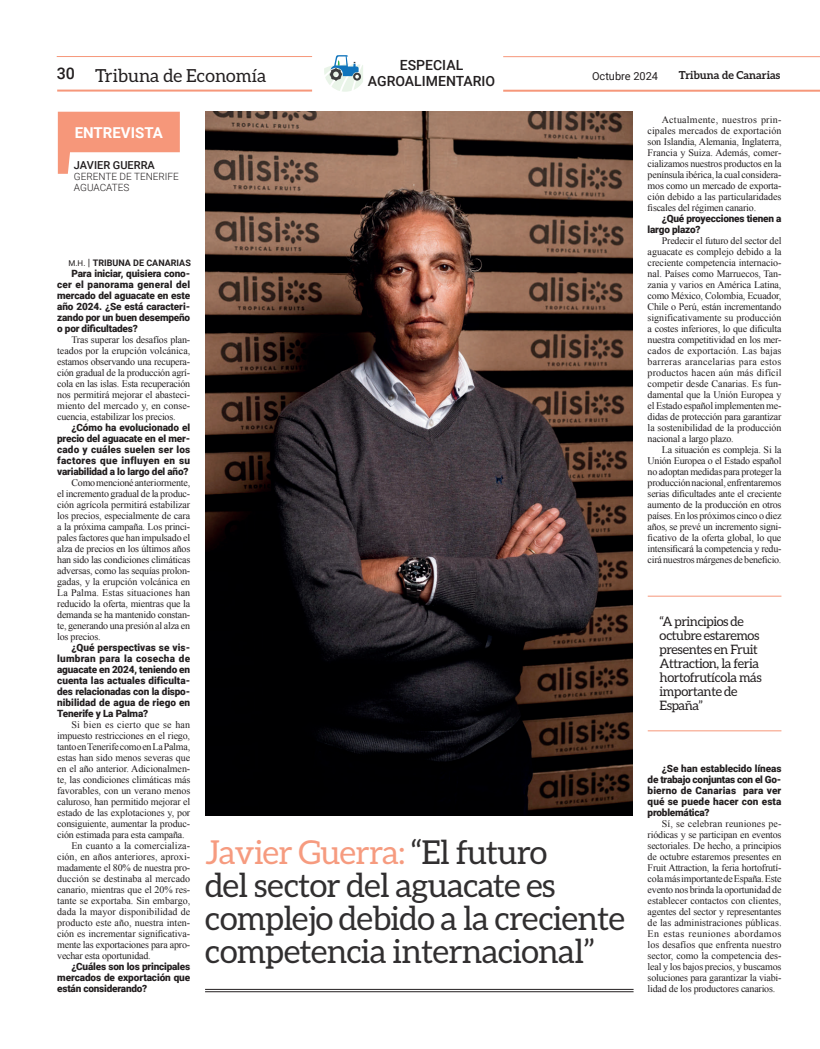
<style>
.page{position:relative;width:820px;height:1049px;background:#fff}
.page>*{position:absolute;margin:0;border:0;box-sizing:border-box;transform-origin:0 0}
.t1{font:33px/33px "Aleo";letter-spacing:-.02em;color:#312f30}
.t2{font:18px "Aleo";color:#231f20}
.t3{font:700 15px "Roboto";color:#fff}
.t4{font:500 14px/16px "Roboto";color:#231f20;text-align:center}
.t5{font:13px/14px "Aleo";letter-spacing:-.03em;color:#231f20}
.t6{font:700 11px "Aleo";color:#231f20}
.t7{font:500 11px "Roboto";color:#231f20}
.t8{font:11px "Roboto";color:#231f20}
.t9{font:10px/11px "Times New Roman";letter-spacing:-.015em;color:#231f20;text-align:justify}
.t10{font:900 10px/11px "Roboto";letter-spacing:-.02em;color:#231f20;text-align:justify}
.t11{font:10px "Times New Roman";letter-spacing:.005em;color:#231f20}
.t12{font:10px "Times New Roman";letter-spacing:.01em;color:#231f20}
.t13{font:300 10px/11px "Roboto";color:#231f20}
.t14{font:10px "Times New Roman";letter-spacing:.02em;color:#231f20}
.t15{font:700 9px "Roboto";color:#231f20}
.s1{font-weight:400;font-size:8px}
.s2{font-weight:400;font-size:10px}
.s3{color:#f69b7f}
</style>
<div class="page">
<hr style="left:57px;top:90px;width:255px;height:2px;background:#f6977a">
<hr style="left:57px;top:56px;width:255px;height:1px;background:#f6977a">
<hr style="left:503px;top:90px;width:316px;height:2px;background:#f6977a">
<hr style="left:503px;top:56px;width:316px;height:1px;background:#f6977a">
<svg style="left:324px;top:55px;width:39px;height:37px"></svg>
<svg style="left:58px;top:112px;width:122px;height:62px"></svg>
<hr style="left:205px;top:991px;width:428px;height:1px;background:#231f20">
<hr style="left:205px;top:989px;width:428px;height:1px;background:#231f20">
<hr style="left:647px;top:596px;width:134px;height:1px;background:#f6977a">
<hr style="left:647px;top:730px;width:134px;height:1px;background:#f6977a">
<img style="left:205px;top:112px;width:427px;height:704px">
<h3 class="t4" style="left:368px;top:56px;width:129px">ESPECIAL<br>AGROALIMENTARIO</h3>
<h2 class="t2" style="left:57px;top:65px;width:211px"><sup>30</sup> Tribuna de Economía</h2>
<p class="t8" style="left:591px;top:68px;width:68px">Octubre 2024</p>
<p class="t6" style="left:678px;top:69px;width:103px">Tribuna de Canarias</p>
<h3 class="t3" style="left:75px;top:122px;width:90px">ENTREVISTA</h3>
<p class="t7" style="left:74px;top:158px;width:82px">JAVIER GUERRA</p>
<p class="t13" style="left:74px;top:171px;width:106px">GERENTE DE TENERIFE<br>AGUACATES</p>
<p class="t15" style="left:68px;top:256px;width:124px"><span class="s1">M.H.</span> <span class="s2">|</span> TRIBUNA DE CANARIAS</p>
<p class="t10" style="left:57px;top:267px;width:134px;text-indent:14px">Para iniciar, quisiera cono&shy;cer el panorama general del mercado del aguacate en este año 2024. ¿Se está caracteri&shy;zando por un buen desempeño o por dificultades?</p>
<p class="t9" style="left:57px;top:334px;width:134px;text-indent:14px">Tras superar los desafíos plan&shy;teados por la erupción volcánica, estamos observando una recupera&shy;ción gradual de la producción agrí&shy;cola en las islas. Esta recuperación nos permitirá mejorar el abasteci&shy;miento del mercado y, en conse&shy;cuencia, estabilizar los precios.</p>
<p class="t10" style="left:57px;top:421px;width:134px;text-indent:14px">¿Cómo ha evolucionado el precio del aguacate en el mer&shy;cado y cuáles suelen ser los factores que influyen en su variabilidad a lo largo del año?</p>
<p class="t9" style="left:57px;top:477px;width:134px;text-indent:14px">Como mencioné anteriormente, el incremento gradual de la produc&shy;ción agrícola permitirá estabilizar los precios, especialmente de cara a la próxima campaña. Los princi&shy;pales factores que han impulsado el alza de precios en los últimos años han sido las condiciones climáticas adversas, como las sequías prolon&shy;gadas, y la erupción volcánica en La Palma. Estas situaciones han reducido la oferta, mientras que la demanda se ha mantenido constan&shy;te, generando una presión al alza en los precios.</p>
<p class="t10" style="left:57px;top:641px;width:134px;text-indent:14px">¿Qué perspectivas se vis&shy;lumbran para la cosecha de aguacate en 2024, teniendo en cuenta las actuales dificulta&shy;des relacionadas con la dispo&shy;nibilidad de agua de riego en Tenerife y La Palma?</p>
<p class="t14" style="left:71px;top:718px;width:120px">Si bien es cierto que se han</p>
<p class="t9" style="left:57px;top:730px;width:134px">impuesto restricciones en el riego,</p>
<p class="t9" style="left:57px;top:741px;width:134px">tanto en Tenerife como en La Palma,</p>
<p class="t9" style="left:57px;top:752px;width:134px">estas han sido menos severas que</p>
<p class="t9" style="left:57px;top:763px;width:134px">en el año anterior. Adicionalmen-</p>
<p class="t9" style="left:57px;top:774px;width:134px">te, las condiciones climáticas más</p>
<p class="t9" style="left:57px;top:785px;width:134px">favorables, con un verano menos</p>
<p class="t9" style="left:57px;top:796px;width:134px">caluroso, han permitido mejorar el</p>
<p class="t9" style="left:57px;top:807px;width:134px">estado de las explotaciones y, por</p>
<p class="t9" style="left:57px;top:818px;width:134px">consiguiente, aumentar la produc-</p>
<p class="t9" style="left:57px;top:829px;width:129px">ción estimada para esta campaña.</p>
<p class="t12" style="left:71px;top:839px;width:120px">En cuanto a la comercializa-</p>
<p class="t11" style="left:57px;top:850px;width:134px">ción, en años anteriores, aproxi-</p>
<p class="t9" style="left:57px;top:862px;width:134px">madamente el 80% de nuestra pro-</p>
<p class="t11" style="left:57px;top:872px;width:134px">ducción se destinaba al mercado</p>
<p class="t9" style="left:57px;top:884px;width:134px">canario, mientras que el 20% res-</p>
<p class="t9" style="left:57px;top:895px;width:134px">tante se exportaba. Sin embargo,</p>
<p class="t12" style="left:57px;top:905px;width:134px">dada la mayor disponibilidad de</p>
<p class="t9" style="left:57px;top:917px;width:134px">producto este año, nuestra inten-</p>
<p class="t9" style="left:57px;top:928px;width:134px">ción es incrementar significativa-</p>
<p class="t9" style="left:57px;top:939px;width:134px">mente las exportaciones para apro-</p>
<p class="t9" style="left:57px;top:950px;width:95px">vechar esta oportunidad.</p>
<p class="t10" style="left:57px;top:960px;width:134px;text-indent:14px">¿Cuáles son los principales mercados de exportación que están considerando?</p>
<h1 class="t1" style="left:205px;top:836px;width:421px"><span class="s3">Javier Guerra:</span> “El futuro<br>del sector del aguacate es complejo debido a la creciente competencia internacional”</h1>
<p class="t9" style="left:647px;top:114px;width:135px;text-indent:14px">Actualmente, nuestros prin&shy;cipales mercados de exportación son Islandia, Alemania, Inglaterra, Francia y Suiza. Además, comer&shy;cializamos nuestros productos en la península ibérica, la cual considera&shy;mos como un mercado de exporta&shy;ción debido a las particularidades fiscales del régimen canario.</p>
<p class="t10" style="left:647px;top:212px;width:135px;text-indent:14px">¿Qué proyecciones tienen a largo plazo?</p>
<p class="t9" style="left:647px;top:235px;width:135px;text-indent:14px">Predecir el futuro del sector del aguacate es complejo debido a la creciente competencia internacio&shy;nal. Países como Marruecos, Tan&shy;zania y varios en América Latina, como México, Colombia, Ecuador, Chile o Perú, están incrementando significativamente su producción a costes inferiores, lo que dificulta nuestra competitividad en los mer&shy;cados de exportación. Las bajas barreras arancelarias para estos productos hacen aún más difícil competir desde Canarias. Es fun&shy;damental que la Unión Europea y el Estado español implementen me&shy;didas de protección para garantizar la sostenibilidad de la producción nacional a largo plazo.</p>
<p class="t9" style="left:647px;top:444px;width:135px;text-indent:14px">La situación es compleja. Si la Unión Europea o el Estado español no adoptan medidas para proteger la producción nacional, enfrentaremos serias dificultades ante el creciente aumento de la producción en otros países. En los próximos cinco o diez años, se prevé un incremento signi&shy;ficativo de la oferta global, lo que intensificará la competencia y redu&shy;cirá nuestros márgenes de beneficio.</p>
<h3 class="t5" style="left:659px;top:614px;width:104px">“A principios de octubre estaremos presentes en Fruit<br>Attraction, la feria hortofrutícola más importante de<br>España”</h3>
<p class="t10" style="left:647px;top:762px;width:135px;text-indent:14px">¿Se han establecido líneas de trabajo conjuntas con el Go&shy;bierno de Canarias para ver qué se puede hacer con esta problemática?</p>
<p class="t9" style="left:647px;top:818px;width:135px;text-indent:14px">Sí, se celebran reuniones pe&shy;riódicas y se participan en eventos sectoriales. De hecho, a principios de octubre estaremos presentes en Fruit Attraction, la feria hortofrutí&shy;cola más importante de España. Este evento nos brinda la oportunidad de establecer contactos con clientes, agentes del sector y representantes de las administraciones públicas.<br>En estas reuniones abordamos los desafíos que enfrenta nuestro sector, como la competencia des&shy;leal y los bajos precios, y buscamos soluciones para garantizar la viabi&shy;lidad de los productores canarios.</p>
</div>
